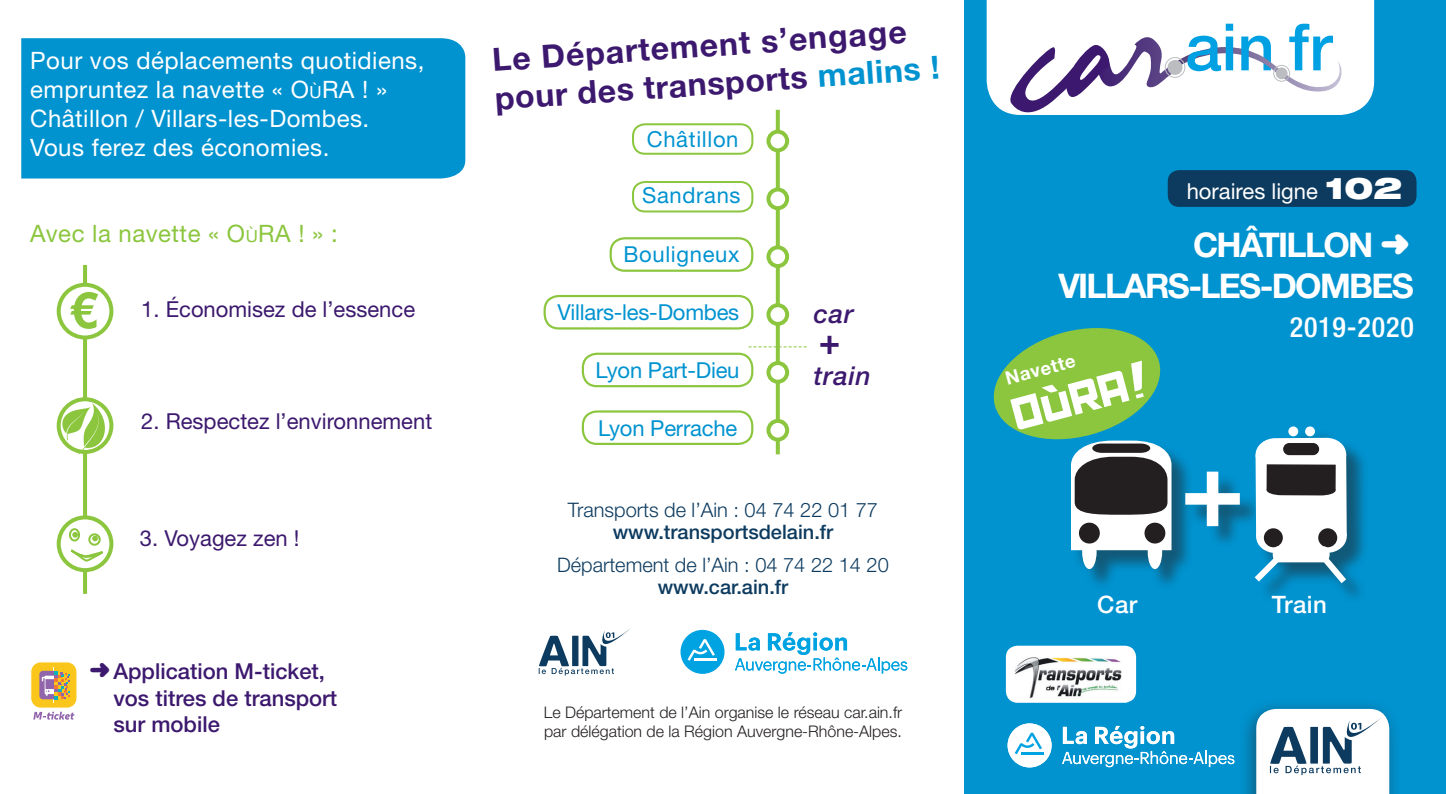
<style>
.page{position:relative;width:1446px;height:794px;background:#fff}
.page>*{position:absolute;margin:0;border:0;box-sizing:border-box;transform-origin:0 0}
.t1{font:500 65.4px "Helvetica Neue LT Pro";color:#00a1e3}
.t2{font:700 50px "Helvetica Neue LT Pro";color:#8bc63e}
.t3{font:italic 700 36px "Helvetica Neue LT Pro";color:#3c196e}
.t4{font:700 34px "Helvetica Neue LT Pro";letter-spacing:-.05em;color:#fff}
.t5{font:700 32px/38.4px "Helvetica Neue LT Pro";color:#3c196e}
.t6{font:500 condensed 28px "Helvetica Neue LT Pro";letter-spacing:.03em;color:#fff}
.t7{font:italic 500 26px "Helvetica Neue LT Pro";letter-spacing:.03em;color:#3c196e}
.t8{font:24px/28.8px "Helvetica Neue LT Pro";letter-spacing:.02em;color:#fff}
.t9{font:24px "Helvetica Neue LT Pro";letter-spacing:.02em;color:#8bc63e}
.t10{font:500 24px "Helvetica Neue LT Pro";letter-spacing:.02em;color:#fff}
.t11{font:22px "Helvetica Neue LT Pro";color:#3c196e}
.t12{font:500 22px/26.4px "Helvetica Neue LT Pro";color:#3c196e}
.t13{font:22px "Helvetica Neue LT Pro";letter-spacing:-.01em;color:#0093d0}
.t14{font:22px "Helvetica Neue LT Pro";letter-spacing:.03em;color:#0093d0}
.t15{font:22px "Helvetica Neue LT Pro";color:#fff}
.t16{font:300 20px/22px "Helvetica Neue LT Pro";color:#0d3b5f;text-align:center}
.t17{font:500 20px "Helvetica Neue LT Pro";color:#0d3b5f}
.t18{font:700 18.6px "Helvetica Neue LT Pro";color:#fff}
.t19{font:300 16px/19.2px "Helvetica Neue LT Pro";color:#231f20}
.s1{font-size:16.8px}
.s2{font-style:inherit}
.s3{font-family:"Distro II Bats";font-weight:400;font-size:24px}
.s4{color:#0093d0}
.s5{font-weight:500}
.s6{font-weight:900;font-stretch:expanded;font-size:30px}
.s7{font-family:"Distro II Bats";font-weight:400}
</style>
<div class="page">
<div style="left:964px;top:0;width:482px;height:794px;background:#0093d0"></div>
<svg style="left:986px;top:0;width:388px;height:115px;background:#e9e8f0"></svg>
<div style="left:1072px;top:428px;width:297px;height:176px;background:#231f20;opacity:.5"></div>
<svg style="left:1185px;top:471px;width:55px;height:55px"></svg>
<div style="left:1288px;top:426px;width:10px;height:10px;background:#fff;border-radius:50%"></div>
<div style="left:1305px;top:426px;width:10px;height:10px;background:#fff;border-radius:50%"></div>
<svg style="left:1250px;top:438px;width:100px;height:149px;background:#90aebb"></svg>
<svg style="left:993px;top:328px;width:178px;height:241px"></svg>
<svg style="left:776px;top:110px;width:4px;height:344px"></svg>
<div style="left:768px;top:132px;width:19px;height:18px;background:#fff;border-radius:50%"></div>
<div style="left:766px;top:130px;width:23px;height:22px;border:4px solid #8bc63e;border-radius:50%"></div>
<svg style="left:768px;top:189px;width:19px;height:19px"></svg>
<div style="left:766px;top:187px;width:23px;height:23px;border:4px solid #8bc63e;border-radius:50%"></div>
<div style="left:768px;top:247px;width:19px;height:19px;background:#fff;border-radius:50%"></div>
<div style="left:766px;top:245px;width:23px;height:23px;border:4px solid #8bc63e;border-radius:50%"></div>
<svg style="left:768px;top:305px;width:19px;height:19px"></svg>
<div style="left:766px;top:303px;width:23px;height:23px;border:4px solid #8bc63e;border-radius:50%"></div>
<svg style="left:768px;top:363px;width:19px;height:19px"></svg>
<div style="left:766px;top:361px;width:23px;height:23px;border:4px solid #8bc63e;border-radius:50%"></div>
<div style="left:768px;top:421px;width:19px;height:18px;background:#fff;border-radius:50%"></div>
<div style="left:766px;top:419px;width:23px;height:22px;border:4px solid #8bc63e;border-radius:50%"></div>
<svg style="left:748px;top:346px;width:58px;height:1px"></svg>
<div style="left:632px;top:123px;width:121px;height:32px;border:2px solid #8bc63e;border-radius:12px"></div>
<div style="left:632px;top:181px;width:121px;height:31px;border:2px solid #8bc63e;border-radius:12px"></div>
<div style="left:609px;top:237px;width:144px;height:35px;border:2px solid #8bc63e;border-radius:14px"></div>
<div style="left:543px;top:295px;width:210px;height:34px;border:2px solid #8bc63e;border-radius:14px"></div>
<div style="left:582px;top:353px;width:171px;height:34px;border:2px solid #8bc63e;border-radius:14px"></div>
<div style="left:582px;top:410px;width:171px;height:35px;border:2px solid #8bc63e;border-radius:14px"></div>
<div style="left:21px;top:38px;width:445px;height:141px;background:#0093d0"></div>
<div style="left:1167px;top:170px;width:249px;height:37px;background:#0d3b5f;border-radius:11px"></div>
<svg style="left:539px;top:629px;width:91px;height:46px"></svg>
<hr style="left:83px;top:265px;width:4px;height:329px;background:#8bc63e">
<div style="left:59px;top:285px;width:52px;height:52px;background:#fff;border-radius:50%"></div>
<div style="left:57px;top:283px;width:56px;height:56px;border:4px solid #8bc63e;border-radius:50%"></div>
<svg style="left:59px;top:399px;width:52px;height:53px"></svg>
<div style="left:57px;top:397px;width:56px;height:57px;border:4px solid #8bc63e;border-radius:50%"></div>
<svg style="left:59px;top:517px;width:52px;height:53px"></svg>
<div style="left:57px;top:515px;width:56px;height:57px;border:4px solid #8bc63e;border-radius:50%"></div>
<svg style="left:69px;top:547px;width:36px;height:14px"></svg>
<div style="left:69px;top:528px;width:11px;height:13px;border:2px solid #8bc63e;border-radius:50%"></div>
<div style="left:88px;top:533px;width:13px;height:13px;border:2px solid #8bc63e;border-radius:50%"></div>
<svg style="left:72px;top:532px;width:6px;height:5px"></svg>
<svg style="left:92px;top:535px;width:6px;height:6px"></svg>
<svg style="left:62px;top:403px;width:43px;height:51px"></svg>
<svg style="left:1062px;top:726px;width:172px;height:41px"></svg>
<div style="left:1007px;top:723px;width:44px;height:44px;background:#fff;border-radius:50%"></div>
<hr style="left:1021px;top:752px;width:22px;height:2px;background:#00a3e1">
<svg style="left:1014px;top:732px;width:28px;height:22px"></svg>
<svg style="left:735px;top:632px;width:172px;height:41px"></svg>
<div style="left:680px;top:630px;width:44px;height:44px;background:#00a3e1;border-radius:50%"></div>
<hr style="left:694px;top:658px;width:22px;height:3px;background:#fff">
<svg style="left:687px;top:639px;width:28px;height:22px"></svg>
<svg style="left:30px;top:662px;width:47px;height:57px"></svg>
<div style="left:1238px;top:697px;width:164px;height:97px;background:#231f20;opacity:.5"></div>
<svg style="left:1256px;top:709px;width:133px;height:85px;background:#d2dce2"></svg>
<div style="left:1006px;top:646px;width:130px;height:56px;background:#fff;border-radius:11px"></div>
<img style="left:1014px;top:646px;width:108px;height:53px">
<p class="t8" style="left:30px;top:46px;width:396px">Pour vos déplacements quotidiens, empruntez la navette « O<span class="s1">ù</span>RA <span class="s2">! »<br></span>Châtillon / Villars-les-Dombes.<br>Vous ferez des économies.</p>
<p class="t9" style="left:30px;top:219px;width:309px">Avec la navette « <span class="s2">O</span><span class="s1">ù</span>RA <span class="s2">! » :</span></p>
<p class="t2" style="left:69px;top:279px;width:29px">€</p>
<p class="t11" style="left:141px;top:296px;width:275px">1. Économisez de l’essence</p>
<p class="t11" style="left:141px;top:408px;width:292px">2. Respectez l’environnement</p>
<p class="t11" style="left:140px;top:525px;width:161px">3. Voyagez zen !</p>
<p class="t12" style="left:113px;top:658px;width:225px;text-indent:-25px"><span class="s3">b</span>Application M-ticket, vos titres de transport sur mobile</p>
<p class="t5" style="left:491px;top:40px;width:447px;rotate:-4deg">Le Département s’engage pour des transports <span class="s4">malins !</span></p>
<p class="t14" style="left:647px;top:126px;width:93px">Châtillon</p>
<p class="t14" style="left:642px;top:182px;width:100px">Sandrans</p>
<p class="t14" style="left:623px;top:241px;width:117px">Bouligneux</p>
<p class="t13" style="left:558px;top:299px;width:183px">Villars-les-Dombes</p>
<p class="t13" style="left:596px;top:357px;width:145px">Lyon Part-Dieu</p>
<p class="t13" style="left:598px;top:414px;width:141px">Lyon Perrache</p>
<p class="t7" style="left:814px;top:298px;width:42px">car</p>
<p class="t3" style="left:819px;top:319px;width:23px">+</p>
<p class="t7" style="left:814px;top:360px;width:59px">train</p>
<p class="t16" style="left:568px;top:498px;width:312px">Transports de l’Ain : 04 74 22 01 77</p>
<p class="t17" style="left:613px;top:519px;width:222px">www.transportsdelain.fr</p>
<p class="t16" style="left:557px;top:553px;width:333px">Département de l’Ain : 04 74 22 14 20 <span class="s5">www.car.ain.fr</span></p>
<p class="t19" style="left:544px;top:702px;width:360px">Le Département de l’Ain organise le réseau car.ain.fr par délégation de la Région Auvergne-Rhône-Alpes.</p>
<p class="t1" style="left:1185px;top:8px;width:148px">ain fr</p>
<p class="t15" style="left:1186px;top:178px;width:217px">horaires ligne <span class="s6">102</span></p>
<p class="t4" style="left:1193px;top:224px;width:222px">CHÂTILLON <span class="s7">b</span></p>
<p class="t4" style="left:1058px;top:264px;width:357px">VILLARS-LES-DOMBES</p>
<p class="t6" style="left:1289px;top:310px;width:126px">2019-2020</p>
<p class="t18" style="left:1003px;top:367px;width:73px;rotate:-15deg">Navette</p>
<p class="t10" style="left:1097px;top:590px;width:42px">Car</p>
<p class="t10" style="left:1271px;top:590px;width:57px">Train</p>
</div>
